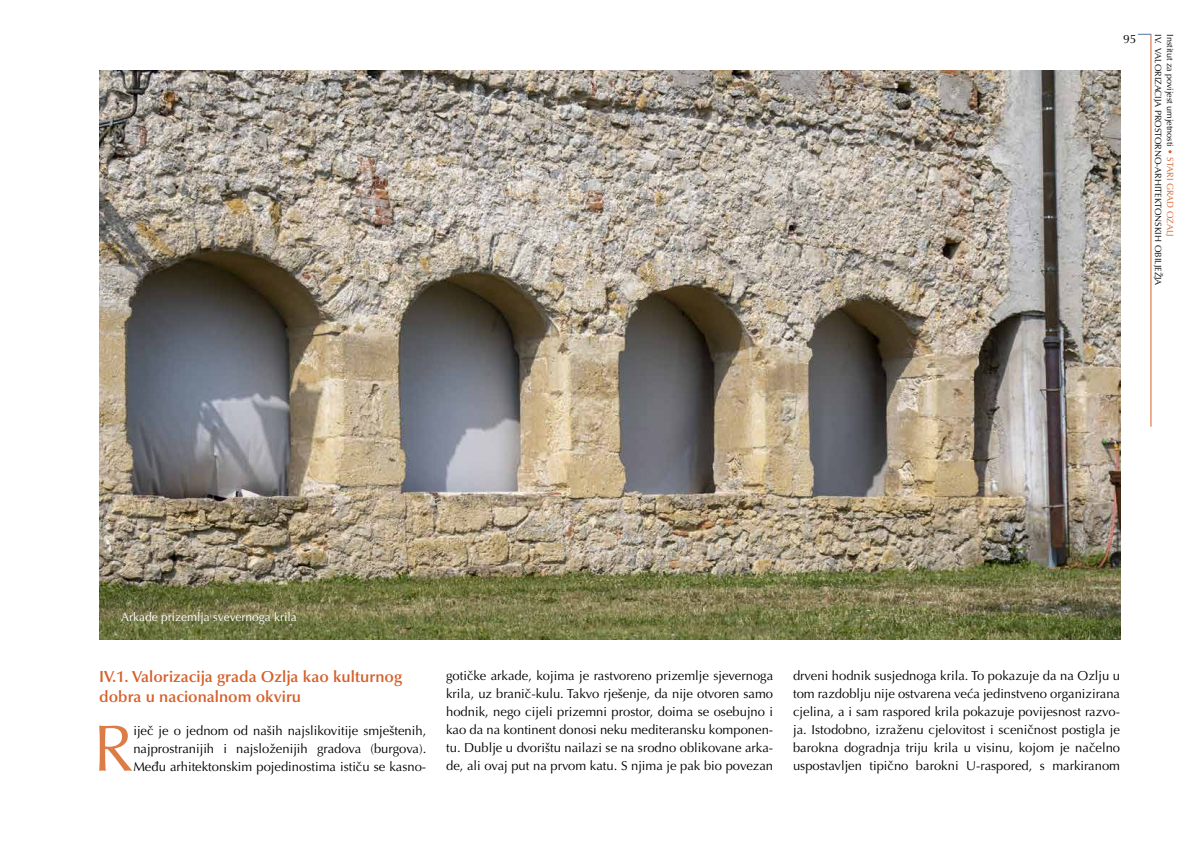
<style>
.page{position:relative;width:1191px;height:842px;background:#fff}
.page>*{position:absolute;margin:0;border:0;box-sizing:border-box;transform-origin:0 0}
.t1{font:65.6px "Optima LT Pro";color:#dc7d48}
.t2{font:600 16px/20px "Optima LT Pro";color:#d5602a}
.t3{font:13px/18px "Optima LT Pro";color:#000;text-align:justify}
.t4{font:12px "Optima LT Pro";color:#fff}
.t5{font:12px "Optima LT Pro";color:#000}
.t6{font:9px/11.8px "Optima LT Pro";color:#000}
.s1{color:#d5602a}
</style>
<div class="page">
<hr style="left:1150px;top:34px;width:1px;height:393px;background:#d5602a">
<svg style="left:1137px;top:34px;width:14px;height:1px"></svg>
<img style="left:99px;top:71px;width:1021px;height:568px">
<p class="t5" style="left:1123px;top:31px;width:15px">95</p>
<p class="t6" style="left:1176px;top:34px;width:253px;rotate:90deg">Institut za povijest umjetnosti <span class="s1">• STARI GRAD OZALJ<br></span>IV. VALORIZACIJA PROSTORNO‑ARHITEKTONSKIH OBILJEŽJA</p>
<p class="t4" style="left:121px;top:609px;width:177px">Arkade prizemlja svevernoga krila</p>
<p class="t2" style="left:99px;top:667px;width:305px">IV.1. Valorizacija grada Ozlja kao kulturnog dobra u nacionalnom okviru</p>
<h1 class="t1" style="left:93px;top:707px;width:42px">R</h1>
<p class="t3" style="left:133px;top:721px;width:294px">iječ je o jednom od naših najslikovitije smještenih, najprostranijih i najsloženijih gradova (burgova).<br>Među arhitektonskim pojedinostima ističu se kasno-</p>
<p class="t3" style="left:446px;top:667px;width:328px">gotičke arkade, kojima je rastvoreno prizemlje sjevernoga krila, uz branič-kulu. Takvo rješenje, da nije otvoren samo hodnik, nego cijeli prizemni prostor, doima se osebujno i kao da na kontinent donosi neku mediteransku komponen&shy;tu. Dublje u dvorištu nailazi se na srodno oblikovane arka&shy;de, ali ovaj put na prvom katu. S njima je pak bio povezan</p>
<p class="t3" style="left:793px;top:667px;width:328px">drveni hodnik susjednoga krila. To pokazuje da na Ozlju u tom razdoblju nije ostvarena veća jedinstveno organizirana cjelina, a i sam raspored krila pokazuje povijesnost razvo&shy;ja. Istodobno, izraženu cjelovitost i sceničnost postigla je barokna dogradnja triju krila u visinu, kojom je načelno uspostavljen tipično barokni U-raspored, s markiranom</p>
</div>
